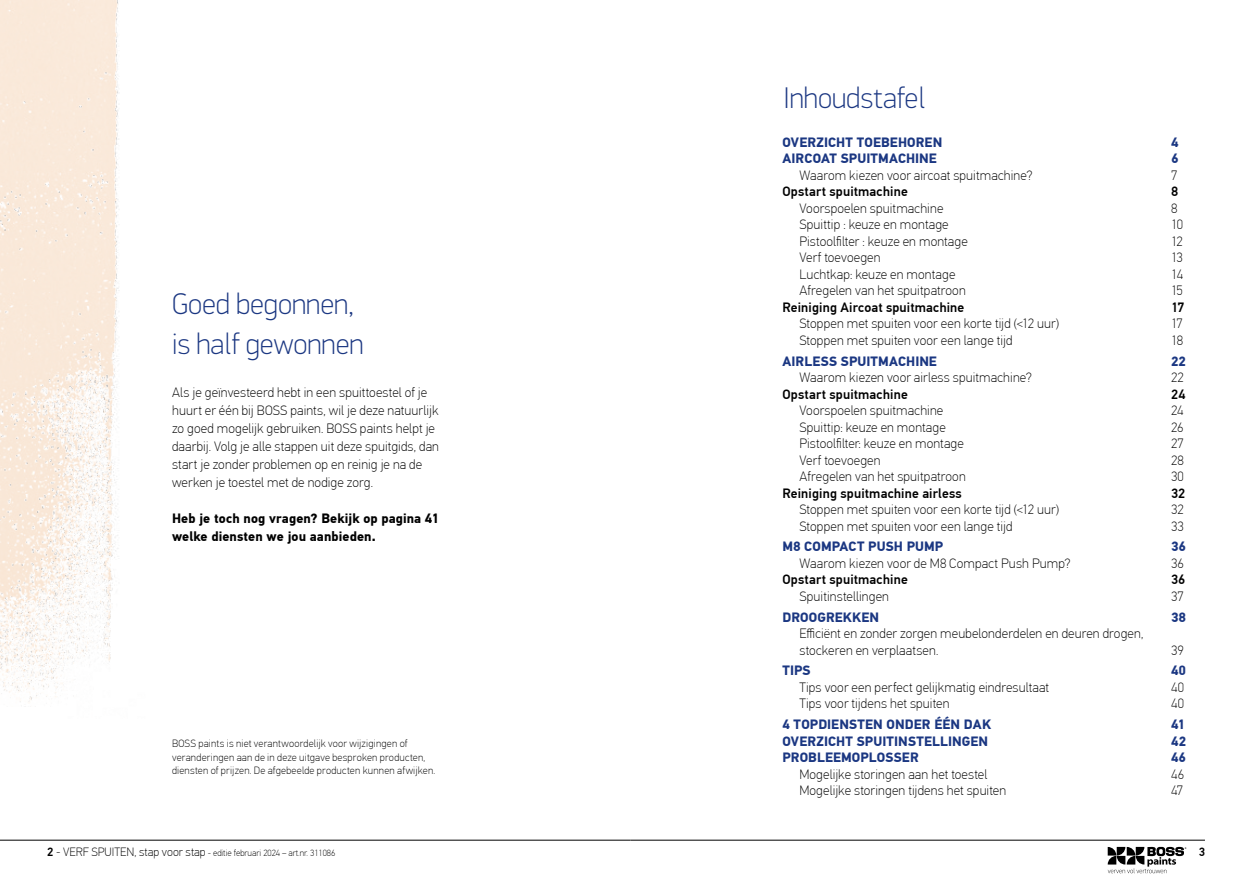
<style>
.page{position:relative;width:1259px;height:893px;background:#fff}
.page>*{position:absolute;margin:0;border:0;box-sizing:border-box;transform-origin:0 0}
.t1{font:100 30px/40px "PFDIN Display Pro";color:#1b3782}
.t2{font:100 13.5px/18px "PF Din Text Pro";letter-spacing:.01em;color:#000}
.t3{font:700 13.5px "PF Din Text Pro";letter-spacing:.01em;color:#1b3782}
.t4{font:500 13.5px "PF Din Text Pro";letter-spacing:.01em;color:#000}
.t5{font:700 13.5px/18px "PF Din Text Pro";letter-spacing:.005em;color:#000}
.t6{font:500 12px "PF Din Text Pro";color:#000}
.t7{font:100 10.5px/13.5px "PF Din Text Pro";letter-spacing:.02em;color:#000}
.t8{font:100 9px "PF Din Text Pro";color:#000}
.s1{font-weight:500;font-size:12px}
.s2{font-size:12px}
</style>
<div class="page">
<hr style="left:0;top:840px;width:630px;height:1px;background:#000">
<hr style="left:630px;top:840px;width:575px;height:1px;background:#000">
<svg style="left:1107px;top:847px;width:79px;height:26px"></svg>
<img style="left:0;top:0;width:119px;height:702px">
<h1 class="t1" style="left:172px;top:284px;width:193px">Goed begonnen, is half gewonnen</h1>
<p class="t2" style="left:172px;top:384px;width:268px">Als je geïnvesteerd hebt in een spuittoestel of je huurt er één bij BOSS paints, wil je deze natuurlijk zo goed mogelijk gebruiken. BOSS paints helpt je daarbij. Volg je alle stappen uit deze spuitgids, dan start je zonder problemen op en reinig je na de werken je toestel met de nodige zorg.</p>
<p class="t5" style="left:172px;top:510px;width:268px">Heb je toch nog vragen? Bekijk op pagina 41 welke diensten we jou aanbieden.</p>
<p class="t7" style="left:172px;top:737px;width:265px">BOSS paints is niet verantwoordelijk voor wijzigingen of veranderingen aan de in deze uitgave besproken producten, diensten of prijzen. De afgebeelde producten kunnen afwijken.</p>
<p class="t8" style="left:47px;top:847px;width:290px"><span class="s1">2</span> <span class="s2">- VERF SPUITEN, stap voor stap</span> - editie februari 2024 – art.nr. 311086</p>
<h1 class="t1" style="left:783px;top:78px;width:144px">Inhoudstafel</h1>
<p class="t3" style="left:782px;top:134px;width:161px">OVERZICHT TOEBEHOREN</p>
<p class="t3" style="left:1171px;top:134px;width:9px">4</p>
<p class="t3" style="left:782px;top:151px;width:156px">AIRCOAT SPUITMACHINE</p>
<p class="t3" style="left:1171px;top:151px;width:9px">6</p>
<p class="t2" style="left:799px;top:166px;width:234px">Waarom kiezen voor aircoat spuitmachine?</p>
<p class="t2" style="left:1171px;top:166px;width:8px">7</p>
<p class="t4" style="left:782px;top:184px;width:127px">Opstart spuitmachine</p>
<p class="t4" style="left:1171px;top:184px;width:9px">8</p>
<p class="t2" style="left:799px;top:199px;width:145px">Voorspoelen spuitmachine</p>
<p class="t2" style="left:1171px;top:199px;width:8px">8</p>
<p class="t2" style="left:799px;top:216px;width:151px">Spuittip : keuze en montage</p>
<p class="t2" style="left:1171px;top:216px;width:13px">10</p>
<p class="t2" style="left:799px;top:232px;width:170px">Pistoolfilter : keuze en montage</p>
<p class="t2" style="left:1171px;top:232px;width:13px">12</p>
<p class="t2" style="left:799px;top:249px;width:83px">Verf toevoegen</p>
<p class="t2" style="left:1171px;top:249px;width:13px">13</p>
<p class="t2" style="left:799px;top:265px;width:157px">Luchtkap: keuze en montage</p>
<p class="t2" style="left:1171px;top:265px;width:13px">14</p>
<p class="t2" style="left:799px;top:282px;width:168px">Afregelen van het spuitpatroon</p>
<p class="t2" style="left:1171px;top:282px;width:13px">15</p>
<p class="t4" style="left:782px;top:299px;width:183px">Reiniging Aircoat spuitmachine</p>
<p class="t4" style="left:1171px;top:299px;width:15px">17</p>
<p class="t2" style="left:799px;top:315px;width:261px">Stoppen met spuiten voor een korte tijd (&lt;12 uur)</p>
<p class="t2" style="left:1171px;top:315px;width:13px">17</p>
<p class="t2" style="left:799px;top:331px;width:214px">Stoppen met spuiten voor een lange tijd</p>
<p class="t2" style="left:1171px;top:331px;width:13px">18</p>
<p class="t3" style="left:782px;top:353px;width:156px">AIRLESS SPUITMACHINE</p>
<p class="t3" style="left:1171px;top:353px;width:16px">22</p>
<p class="t2" style="left:799px;top:369px;width:234px">Waarom kiezen voor airless spuitmachine?</p>
<p class="t2" style="left:1171px;top:369px;width:14px">22</p>
<p class="t4" style="left:782px;top:386px;width:127px">Opstart spuitmachine</p>
<p class="t4" style="left:1171px;top:386px;width:16px">24</p>
<p class="t2" style="left:799px;top:402px;width:145px">Voorspoelen spuitmachine</p>
<p class="t2" style="left:1171px;top:402px;width:14px">24</p>
<p class="t2" style="left:799px;top:418px;width:148px">Spuittip: keuze en montage</p>
<p class="t2" style="left:1171px;top:418px;width:14px">26</p>
<p class="t2" style="left:799px;top:435px;width:166px">Pistoolfilter: keuze en montage</p>
<p class="t2" style="left:1171px;top:435px;width:14px">27</p>
<p class="t2" style="left:799px;top:451px;width:83px">Verf toevoegen</p>
<p class="t2" style="left:1171px;top:451px;width:14px">28</p>
<p class="t2" style="left:799px;top:468px;width:168px">Afregelen van het spuitpatroon</p>
<p class="t2" style="left:1171px;top:468px;width:14px">30</p>
<p class="t4" style="left:782px;top:485px;width:181px">Reiniging spuitmachine airless</p>
<p class="t4" style="left:1171px;top:485px;width:16px">32</p>
<p class="t2" style="left:799px;top:501px;width:261px">Stoppen met spuiten voor een korte tijd (&lt;12 uur)</p>
<p class="t2" style="left:1171px;top:501px;width:14px">32</p>
<p class="t2" style="left:799px;top:517px;width:214px">Stoppen met spuiten voor een lange tijd</p>
<p class="t2" style="left:1171px;top:517px;width:14px">33</p>
<p class="t3" style="left:782px;top:538px;width:162px">M8 COMPACT PUSH PUMP</p>
<p class="t3" style="left:1171px;top:538px;width:16px">36</p>
<p class="t2" style="left:799px;top:554px;width:273px">Waarom kiezen voor de M8 Compact Push Pump?</p>
<p class="t2" style="left:1171px;top:554px;width:14px">36</p>
<p class="t4" style="left:782px;top:572px;width:127px">Opstart spuitmachine</p>
<p class="t4" style="left:1171px;top:572px;width:16px">36</p>
<p class="t2" style="left:799px;top:587px;width:91px">Spuitinstellingen</p>
<p class="t2" style="left:1171px;top:587px;width:14px">37</p>
<p class="t3" style="left:782px;top:609px;width:98px">DROOGREKKEN</p>
<p class="t3" style="left:1171px;top:609px;width:16px">38</p>
<p class="t2" style="left:799px;top:625px;width:345px;line-height:16.5px">Efficiënt en zonder zorgen meubelonderdelen en deuren drogen, stockeren en verplaatsen.</p>
<p class="t2" style="left:1171px;top:641px;width:14px">39</p>
<p class="t3" style="left:782px;top:662px;width:30px">TIPS</p>
<p class="t3" style="left:1171px;top:662px;width:16px">40</p>
<p class="t2" style="left:799px;top:678px;width:251px">Tips voor een perfect gelijkmatig eindresultaat</p>
<p class="t2" style="left:1171px;top:678px;width:14px">40</p>
<p class="t2" style="left:799px;top:695px;width:152px">Tips voor tijdens het spuiten</p>
<p class="t2" style="left:1171px;top:695px;width:14px">40</p>
<p class="t3" style="left:782px;top:716px;width:210px">4 TOPDIENSTEN ONDER ÉÉN DAK</p>
<p class="t3" style="left:1171px;top:716px;width:15px">41</p>
<p class="t3" style="left:782px;top:733px;width:207px">OVERZICHT SPUITINSTELLINGEN</p>
<p class="t3" style="left:1171px;top:733px;width:17px">42</p>
<p class="t3" style="left:782px;top:749px;width:138px">PROBLEEMOPLOSSER</p>
<p class="t3" style="left:1171px;top:749px;width:17px">46</p>
<p class="t2" style="left:799px;top:765px;width:189px">Mogelijke storingen aan het toestel</p>
<p class="t2" style="left:1171px;top:765px;width:14px">46</p>
<p class="t2" style="left:799px;top:782px;width:208px">Mogelijke storingen tijdens het spuiten</p>
<p class="t2" style="left:1171px;top:782px;width:14px">47</p>
<p class="t6" style="left:1198px;top:844px;width:8px">3</p>
</div>
